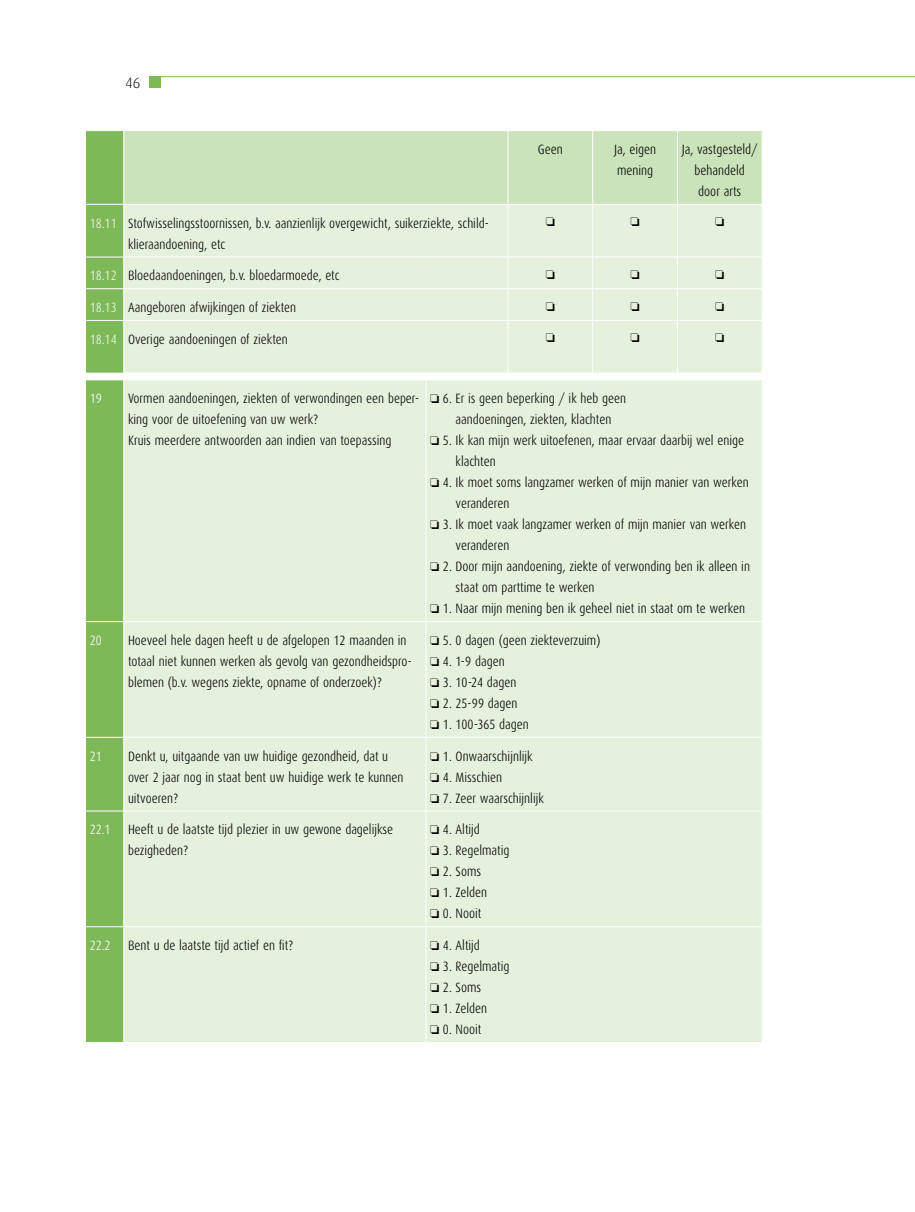
<style>
.page{position:relative;width:915px;height:1212px;background:#fff}
.page>*{position:absolute;margin:0;border:0;box-sizing:border-box;transform-origin:0 0}
.t1{font:300 15px "Dax";color:#000}
.t2{font:300 13.5px/21px "Dax Condensed";color:#000}
.t3{font:300 13.5px "Dax Condensed";color:#fff}
.s1{color:#f2f8ee}
</style>
<div class="page">
<hr style="left:149px;top:76px;width:765px;height:1px;background:#7db956">
<div style="left:149px;top:77px;width:12px;height:11px;background:#7db956"></div>
<div style="left:86px;top:131px;width:37px;height:242px;background:#7db956"></div>
<div style="left:124px;top:131px;width:637px;height:73px;background:#cbe3bb"></div>
<div style="left:124px;top:205px;width:637px;height:168px;background:#e5f1dd"></div>
<hr style="left:507px;top:131px;width:1px;height:73px;background:#fff">
<hr style="left:592px;top:131px;width:1px;height:73px;background:#fff">
<hr style="left:85px;top:204px;width:39px;height:1px;background:#fff">
<hr style="left:676px;top:205px;width:1px;height:52px;background:#fff">
<hr style="left:85px;top:257px;width:39px;height:1px;background:#fff">
<hr style="left:507px;top:257px;width:85px;height:1px;background:#fff">
<hr style="left:676px;top:257px;width:1px;height:31px;background:#fff">
<hr style="left:85px;top:288px;width:39px;height:1px;background:#fff">
<hr style="left:507px;top:288px;width:85px;height:1px;background:#fff">
<hr style="left:676px;top:289px;width:1px;height:31px;background:#fff">
<hr style="left:85px;top:320px;width:39px;height:1px;background:#fff">
<hr style="left:507px;top:320px;width:85px;height:1px;background:#fff">
<hr style="left:676px;top:131px;width:1px;height:73px;background:#fff">
<hr style="left:677px;top:257px;width:85px;height:1px;background:#fff">
<hr style="left:677px;top:288px;width:85px;height:1px;background:#fff">
<hr style="left:677px;top:320px;width:85px;height:1px;background:#fff">
<hr style="left:507px;top:205px;width:1px;height:52px;background:#fff">
<hr style="left:124px;top:257px;width:297px;height:1px;background:#fff">
<hr style="left:421px;top:257px;width:86px;height:1px;background:#fff">
<hr style="left:507px;top:257px;width:1px;height:31px;background:#fff">
<hr style="left:124px;top:288px;width:297px;height:1px;background:#fff">
<hr style="left:421px;top:288px;width:86px;height:1px;background:#fff">
<hr style="left:507px;top:289px;width:1px;height:31px;background:#fff">
<hr style="left:124px;top:320px;width:297px;height:1px;background:#fff">
<hr style="left:421px;top:320px;width:86px;height:1px;background:#fff">
<hr style="left:507px;top:321px;width:1px;height:52px;background:#fff">
<hr style="left:592px;top:205px;width:1px;height:52px;background:#fff">
<hr style="left:592px;top:257px;width:85px;height:1px;background:#fff">
<hr style="left:592px;top:257px;width:1px;height:31px;background:#fff">
<hr style="left:592px;top:288px;width:85px;height:1px;background:#fff">
<hr style="left:592px;top:289px;width:1px;height:31px;background:#fff">
<hr style="left:592px;top:320px;width:85px;height:1px;background:#fff">
<hr style="left:592px;top:321px;width:1px;height:52px;background:#fff">
<hr style="left:676px;top:321px;width:1px;height:52px;background:#fff">
<div style="left:86px;top:380px;width:37px;height:662px;background:#7db956"></div>
<div style="left:124px;top:380px;width:637px;height:662px;background:#e5f1dd"></div>
<hr style="left:425px;top:380px;width:1px;height:241px;background:#fff">
<hr style="left:85px;top:621px;width:39px;height:1px;background:#fff">
<hr style="left:124px;top:621px;width:302px;height:1px;background:#fff">
<hr style="left:426px;top:621px;width:336px;height:1px;background:#fff">
<hr style="left:425px;top:622px;width:1px;height:115px;background:#fff">
<hr style="left:425px;top:738px;width:1px;height:73px;background:#fff">
<hr style="left:425px;top:811px;width:1px;height:115px;background:#fff">
<hr style="left:425px;top:927px;width:1px;height:115px;background:#fff">
<hr style="left:85px;top:737px;width:39px;height:1px;background:#fff">
<hr style="left:124px;top:737px;width:302px;height:1px;background:#fff">
<hr style="left:426px;top:737px;width:336px;height:1px;background:#fff">
<hr style="left:85px;top:811px;width:39px;height:1px;background:#fff">
<hr style="left:124px;top:811px;width:302px;height:1px;background:#fff">
<hr style="left:426px;top:811px;width:336px;height:1px;background:#fff">
<hr style="left:85px;top:926px;width:39px;height:1px;background:#fff">
<hr style="left:124px;top:926px;width:302px;height:1px;background:#fff">
<hr style="left:426px;top:926px;width:336px;height:1px;background:#fff">
<svg style="left:546px;top:218px;width:8px;height:8px"></svg>
<svg style="left:630px;top:218px;width:9px;height:8px"></svg>
<svg style="left:715px;top:218px;width:8px;height:8px"></svg>
<svg style="left:546px;top:270px;width:8px;height:9px"></svg>
<svg style="left:630px;top:270px;width:9px;height:9px"></svg>
<svg style="left:715px;top:270px;width:8px;height:9px"></svg>
<svg style="left:546px;top:302px;width:8px;height:9px"></svg>
<svg style="left:630px;top:302px;width:9px;height:9px"></svg>
<svg style="left:715px;top:302px;width:8px;height:9px"></svg>
<svg style="left:546px;top:334px;width:8px;height:8px"></svg>
<svg style="left:630px;top:334px;width:9px;height:8px"></svg>
<svg style="left:715px;top:334px;width:8px;height:8px"></svg>
<p class="t1" style="left:125px;top:75px;width:17px">46</p>
<p class="t2" style="left:128px;top:213px;width:362px;text-indent:-38px"><span class="s1">18.11</span> Stofwisselingsstoornissen, b.v. aanzienlijk overgewicht, suikerziekte, schild&shy;klieraandoening, etc</p>
<p class="t2" style="left:90px;top:265px;width:251px"><span class="s1">18.12</span> Bloedaandoeningen, b.v. bloedarmoede, etc</p>
<p class="t2" style="left:90px;top:297px;width:208px"><span class="s1">18.13</span> Aangeboren afwijkingen of ziekten</p>
<p class="t2" style="left:90px;top:329px;width:199px"><span class="s1">18.14</span> Overige aandoeningen of ziekten</p>
<p class="t2" style="left:537px;top:139px;width:26px">Geen</p>
<p class="t2" style="left:613px;top:139px;width:43px">Ja, eigen mening</p>
<p class="t2" style="left:681px;top:139px;width:77px;text-align:center">Ja, vastgesteld/ behandeld<br>door arts</p>
<p class="t3" style="left:90px;top:391px;width:14px">19</p>
<p class="t2" style="left:128px;top:388px;width:292px">Vormen aandoeningen, ziekten of verwondingen een beper&shy;king voor de uitoefening van uw werk?<br>Kruis meerdere antwoorden aan indien van toepassing</p>
<p class="t2" style="left:430px;top:388px;width:197px">❏ 6. Er is geen beperking / ik heb geen</p>
<p class="t2" style="left:455px;top:409px;width:157px">aandoeningen, ziekten, klachten</p>
<p class="t2" style="left:430px;top:430px;width:315px">❏ 5. Ik kan mijn werk uitoefenen, maar ervaar daarbij wel enige</p>
<p class="t2" style="left:455px;top:451px;width:42px">klachten</p>
<p class="t2" style="left:430px;top:472px;width:320px">❏ 4. Ik moet soms langzamer werken of mijn manier van werken</p>
<p class="t2" style="left:455px;top:493px;width:55px">veranderen</p>
<p class="t2" style="left:430px;top:514px;width:317px">❏ 3. Ik moet vaak langzamer werken of mijn manier van werken</p>
<p class="t2" style="left:455px;top:535px;width:55px">veranderen</p>
<p class="t2" style="left:430px;top:556px;width:321px">❏ 2. Door mijn aandoening, ziekte of verwonding ben ik alleen in</p>
<p class="t2" style="left:455px;top:577px;width:140px">staat om parttime te werken</p>
<p class="t2" style="left:430px;top:598px;width:316px">❏ 1. Naar mijn mening ben ik geheel niet in staat om te werken</p>
<p class="t3" style="left:90px;top:633px;width:14px">20</p>
<p class="t2" style="left:128px;top:630px;width:285px">Hoeveel hele dagen heeft u de afgelopen 12 maanden in totaal niet kunnen werken als gevolg van gezondheidspro&shy;blemen (b.v. wegens ziekte, opname of onderzoek)?</p>
<p class="t2" style="left:430px;top:630px;width:172px">❏ 5. 0 dagen (geen ziekteverzuim) ❏ 4. 1-9 dagen<br>❏ 3. 10-24 dagen<br>❏ 2. 25-99 dagen<br>❏ 1. 100-365 dagen</p>
<p class="t3" style="left:90px;top:748px;width:14px">21</p>
<p class="t2" style="left:128px;top:745px;width:277px">Denkt u, uitgaande van uw huidige gezondheid, dat u over 2 jaar nog in staat bent uw huidige werk te kunnen uitvoeren?</p>
<p class="t2" style="left:430px;top:745px;width:115px">❏ 1. Onwaarschijnlijk ❏ 4. Misschien<br>❏ 7. Zeer waarschijnlijk</p>
<p class="t3" style="left:90px;top:822px;width:22px">22.1</p>
<p class="t2" style="left:128px;top:819px;width:266px">Heeft u de laatste tijd plezier in uw gewone dagelijkse bezigheden?</p>
<p class="t2" style="left:430px;top:819px;width:81px">❏ 4. Altijd<br>❏ 3. Regelmatig ❏ 2. Soms<br>❏ 1. Zelden<br>❏ 0. Nooit</p>
<p class="t3" style="left:90px;top:938px;width:22px">22.2</p>
<p class="t2" style="left:128px;top:935px;width:167px">Bent u de laatste tijd actief en fit?</p>
<p class="t2" style="left:430px;top:935px;width:81px">❏ 4. Altijd<br>❏ 3. Regelmatig ❏ 2. Soms<br>❏ 1. Zelden<br>❏ 0. Nooit</p>
</div>
